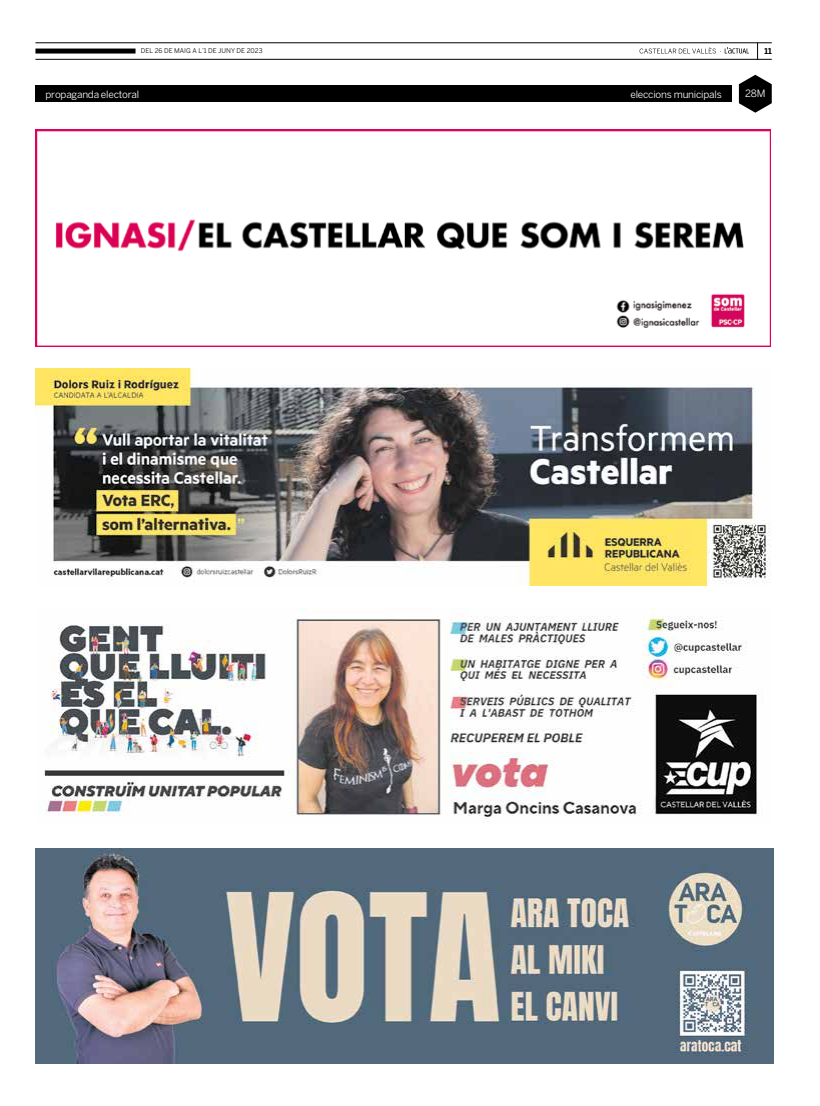
<style>
.page{position:relative;width:820px;height:1106px;background:#fff}
.page>*{position:absolute;margin:0;border:0;box-sizing:border-box;transform-origin:0 0}
.t1{font:10px "Benton Sans";letter-spacing:-.02em;color:#fff}
.t2{font:700 8px "Benton Sans";color:#000}
.t3{font:6.5px "Benton Sans";letter-spacing:.005em;color:#000}
</style>
<div class="page">
<svg style="left:757px;top:44px;width:1px;height:15px"></svg>
<svg style="left:639px;top:47px;width:109px;height:7px"></svg>
<hr style="left:35px;top:43px;width:736px;height:1px;background:#000">
<hr style="left:35px;top:59px;width:736px;height:1px;background:#000">
<div style="left:35px;top:49px;width:100px;height:5px;background:#000"></div>
<img style="left:35px;top:848px;width:738px;height:215px">
<img style="left:35px;top:368px;width:736px;height:217px">
<img style="left:43px;top:608px;width:720px;height:215px">
<img style="left:35px;top:130px;width:735px;height:217px">
<div style="left:35px;top:86px;width:696px;height:16px;background:#000"></div>
<svg style="left:738px;top:75px;width:33px;height:38px"></svg>
<p class="t3" style="left:141px;top:47px;width:123px">DEL 26 DE MAIG A L’1 DE JUNY DE 2023</p>
<p class="t2" style="left:764px;top:46px;width:9px">11</p>
<p class="t1" style="left:46px;top:88px;width:95px">propaganda electoral</p>
<p class="t1" style="left:630px;top:88px;width:93px">eleccions municipals</p>
<p class="t1" style="left:744px;top:88px;width:22px">28M</p>
</div>
